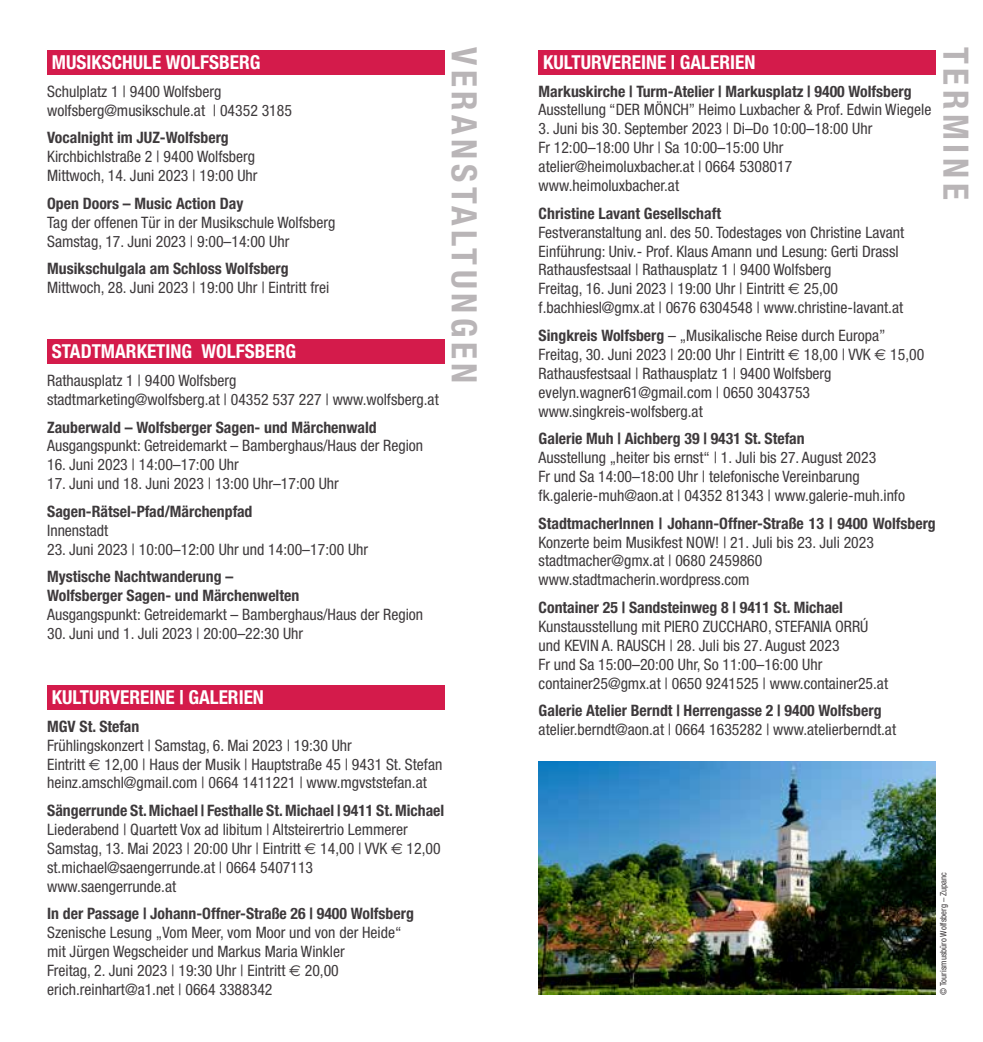
<style>
.page{position:relative;width:983px;height:1042px;background:#fff}
.page>*{position:absolute;margin:0;border:0;box-sizing:border-box;transform-origin:0 0}
.t1{font:700 condensed 35px "Helvetica Neue";letter-spacing:.13em;color:#b9b5b7}
.t2{font:700 condensed 19.25px "Helvetica Neue";color:#fff}
.t3{font:condensed 15.75px/18.9px "Helvetica Neue";color:#3e3a3c}
.t4{font:700 condensed 15.75px/18.9px "Helvetica Neue";color:#3e3a3c}
.t5{font:condensed 8.75px "Helvetica Neue";color:#3e3a3c}
.s1{font-family:"Euro Sans";font-stretch:normal}
.s2{font-weight:700}
</style>
<div class="page">
<div style="left:538px;top:50px;width:397px;height:24px;background:#d41b4b"></div>
<div style="left:47px;top:50px;width:397px;height:24px;background:#d41b4b"></div>
<div style="left:47px;top:339px;width:397px;height:25px;background:#d41b4b"></div>
<img style="left:538px;top:761px;width:397px;height:234px">
<div style="left:47px;top:685px;width:397px;height:24px;background:#d41b4b"></div>
<h1 class="t1" style="left:485px;top:47px;width:337px;rotate:90deg">VERANSTALTUNGEN</h1>
<h1 class="t1" style="left:976px;top:47px;width:154px;rotate:90deg">TERMINE</h1>
<p class="t2" style="left:52px;top:50px;width:210px">MUSIKSCHULE WOLFSBERG</p>
<p class="t2" style="left:543px;top:50px;width:214px">KULTURVEREINE | GALERIEN</p>
<p class="t4" style="left:538px;top:81px;width:374px">Markuskirche | Turm-Atelier | Markusplatz | 9400 Wolfsberg</p>
<p class="t3" style="left:538px;top:100px;width:394px">Ausstellung “DER MÖNCH” Heimo Luxbacher &amp; Prof. Edwin Wiegele</p>
<p class="t3" style="left:538px;top:119px;width:335px">3. Juni bis 30. September 2023 | Di–Do 10:00–18:00 Uhr Fr 12:00–18:00 Uhr | Sa 10:00–15:00 Uhr atelier@heimoluxbacher.at | 0664 5308017 www.heimoluxbacher.at</p>
<p class="t4" style="left:538px;top:203px;width:184px">Christine Lavant Gesellschaft</p>
<p class="t3" style="left:538px;top:222px;width:367px">Festveranstaltung anl. des 50. Todestages von Christine Lavant Einführung: Univ.- Prof. Klaus Amann und Lesung: Gerti Drassl Rathausfestsaal | Rathausplatz 1 | 9400 Wolfsberg<br>Freitag, 16. Juni 2023 | 19:00 Uhr | Eintritt <span class="s1">€</span> 25,00 f.bachhiesl@gmx.at | 0676 6304548 | www.christine-lavant.at</p>
<p class="t3" style="left:538px;top:326px;width:387px"><span class="s2">Singkreis Wolfsberg</span> – „Musikalische Reise durch Europa” Freitag, 30. Juni 2023 | 20:00 Uhr | Eintritt <span class="s1">€</span> 18,00 | VVK <span class="s1">€</span> 15,00<br>Rathausfestsaal | Rathausplatz 1 | 9400 Wolfsberg evelyn.wagner61@gmail.com | 0650 3043753 www.singkreis-wolfsberg.at</p>
<p class="t4" style="left:538px;top:429px;width:267px">Galerie Muh | Aichberg 39 | 9431 St. Stefan</p>
<p class="t3" style="left:538px;top:448px;width:368px">Ausstellung „heiter bis ernst“ | 1. Juli bis 27. August 2023<br>Fr und Sa 14:00–18:00 Uhr | telefonische Vereinbarung fk.galerie-muh@aon.at | 04352 81343 | www.galerie-muh.info</p>
<p class="t4" style="left:538px;top:513px;width:398px">StadtmacherInnen | Johann-Offner-Straße 13 | 9400 Wolfsberg</p>
<p class="t3" style="left:538px;top:532px;width:337px">Konzerte beim Musikfest NOW! | 21. Juli bis 23. Juli 2023 stadtmacher@gmx.at | 0680 2459860 www.stadtmacherin.wordpress.com</p>
<p class="t4" style="left:538px;top:598px;width:306px">Container 25 | Sandsteinweg 8 | 9411 St. Michael</p>
<p class="t3" style="left:538px;top:617px;width:351px">Kunstausstellung mit PIERO ZUCCHARO, STEFANIA ORRÚ und KEVIN A. RAUSCH | 28. Juli bis 27. August 2023<br>Fr und Sa 15:00–20:00 Uhr, So 11:00–16:00 Uhr container25@gmx.at | 0650 9241525 | www.container25.at</p>
<p class="t4" style="left:538px;top:701px;width:344px">Galerie Atelier Berndt | Herrengasse 2 | 9400 Wolfsberg</p>
<p class="t3" style="left:538px;top:720px;width:359px">atelier.berndt@aon.at | 0664 1635282 | www.atelierberndt.at</p>
<p class="t3" style="left:47px;top:82px;width:246px">Schulplatz 1 | 9400 Wolfsberg wolfsberg@musikschule.at | 04352 3185</p>
<p class="t4" style="left:47px;top:128px;width:183px">Vocalnight im JUZ-Wolfsberg</p>
<p class="t3" style="left:47px;top:147px;width:212px">Kirchbichlstraße 2 | 9400 Wolfsberg<br>Mittwoch, 14. Juni 2023 | 19:00 Uhr</p>
<p class="t4" style="left:47px;top:194px;width:198px">Open Doors – Music Action Day</p>
<p class="t3" style="left:47px;top:213px;width:290px">Tag der offenen Tür in der Musikschule Wolfsberg<br>Samstag, 17. Juni 2023 | 9:00–14:00 Uhr</p>
<p class="t4" style="left:47px;top:259px;width:243px">Musikschulgala am Schloss Wolfsberg</p>
<p class="t3" style="left:47px;top:278px;width:283px">Mittwoch, 28. Juni 2023 | 19:00 Uhr | Eintritt frei</p>
<p class="t2" style="left:52px;top:339px;width:246px">STADTMARKETING WOLFSBERG</p>
<p class="t3" style="left:47px;top:371px;width:393px">Rathausplatz 1 | 9400 Wolfsberg<br>stadtmarketing@wolfsberg.at | 04352 537 227 | www.wolfsberg.at</p>
<p class="t4" style="left:47px;top:417px;width:331px">Zauberwald – Wolfsberger Sagen- und Märchenwald</p>
<p class="t3" style="left:47px;top:436px;width:377px">Ausgangspunkt: Getreidemarkt – Bamberghaus/Haus der Region</p>
<p class="t3" style="left:47px;top:455px;width:193px">16. Juni 2023 | 14:00–17:00 Uhr</p>
<p class="t3" style="left:47px;top:474px;width:293px">17. Juni und 18. Juni 2023 | 13:00 Uhr–17:00 Uhr</p>
<p class="t4" style="left:47px;top:502px;width:207px">Sagen-Rätsel-Pfad/Märchenpfad</p>
<p class="t3" style="left:47px;top:521px;width:62px">Innenstadt</p>
<p class="t3" style="left:47px;top:539px;width:322px">23. Juni 2023 | 10:00–12:00 Uhr und 14:00–17:00 Uhr</p>
<p class="t4" style="left:47px;top:567px;width:253px">Mystische Nachtwanderung –<br>Wolfsberger Sagen- und Märchenwelten</p>
<p class="t3" style="left:47px;top:605px;width:377px">Ausgangspunkt: Getreidemarkt – Bamberghaus/Haus der Region</p>
<p class="t3" style="left:47px;top:624px;width:257px">30. Juni und 1. Juli 2023 | 20:00–22:30 Uhr</p>
<p class="t2" style="left:52px;top:685px;width:214px">KULTURVEREINE | GALERIEN</p>
<p class="t4" style="left:47px;top:716px;width:94px">MGV St. Stefan</p>
<p class="t3" style="left:47px;top:735px;width:396px">Frühlingskonzert | Samstag, 6. Mai 2023 | 19:30 Uhr<br>Eintritt <span class="s1">€</span> 12,00 | Haus der Musik | Hauptstraße 45 | 9431 St. Stefan heinz.amschl@gmail.com | 0664 1411221 | www.mgvststefan.at</p>
<p class="t4" style="left:47px;top:801px;width:398px">Sängerrunde St. Michael | Festhalle St. Michael | 9411 St. Michael</p>
<p class="t3" style="left:47px;top:820px;width:395px">Liederabend | Quartett Vox ad libitum | Altsteirertrio Lemmerer Samstag, 13. Mai 2023 | 20:00 Uhr | Eintritt <span class="s1">€</span> 14,00 | VVK <span class="s1">€</span> 12,00 st.michael@saengerrunde.at | 0664 5407113 www.saengerrunde.at</p>
<p class="t4" style="left:47px;top:904px;width:368px">In der Passage | Johann-Offner-Straße 26 | 9400 Wolfsberg</p>
<p class="t3" style="left:47px;top:923px;width:356px">Szenische Lesung „Vom Meer, vom Moor und von der Heide“ mit Jürgen Wegscheider und Markus Maria Winkler<br>Freitag, 2. Juni 2023 | 19:30 Uhr | Eintritt <span class="s1">€</span> 20,00 erich.reinhart@a1.net | 0664 3388342</p>
<p class="t5" style="left:938px;top:995px;width:124px;rotate:-90deg">© Tourismusbüro Wolfsberg – Zupanc</p>
</div>
